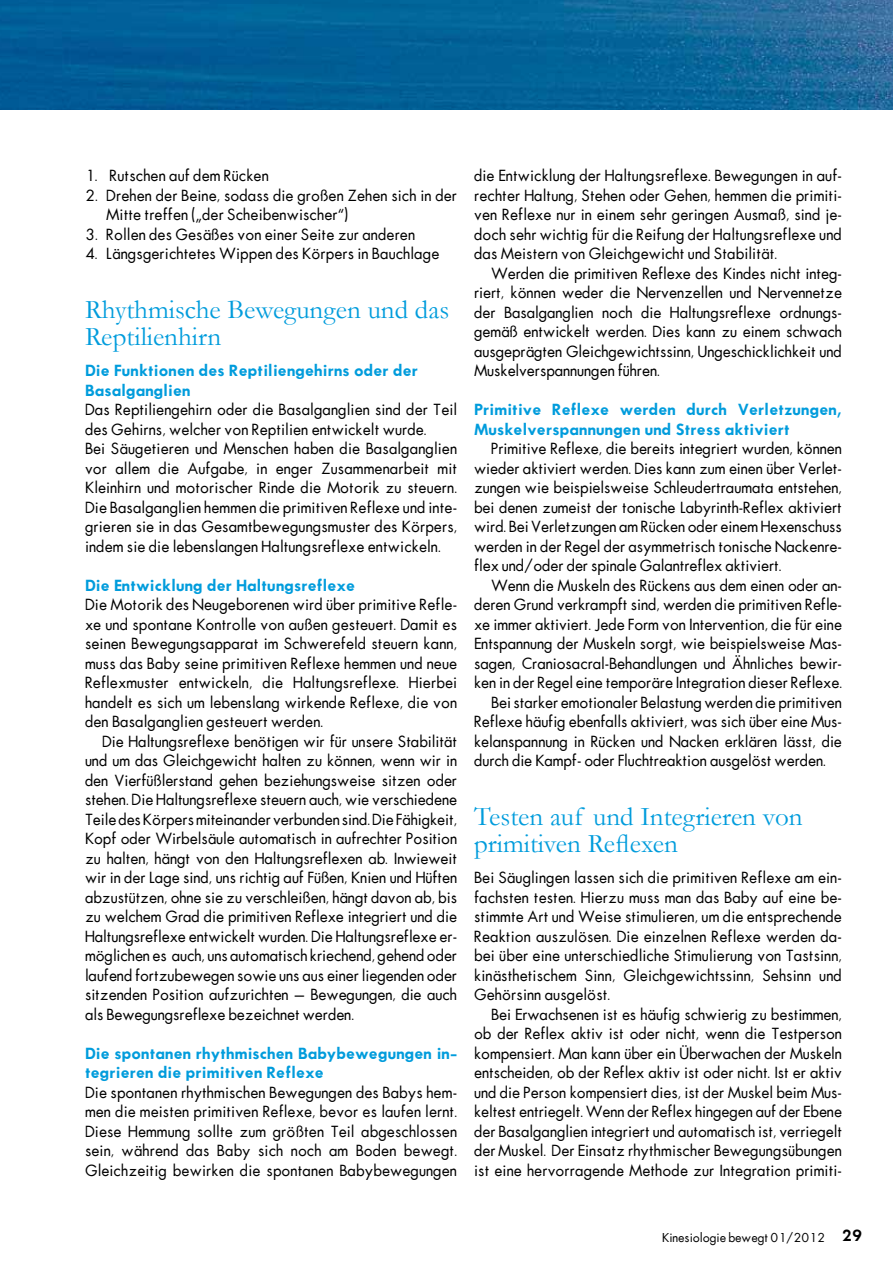
<style>
.page{position:relative;width:893px;height:1263px;background:#fff}
.page>*{position:absolute;margin:0;border:0;box-sizing:border-box;transform-origin:0 0}
.t1{font:27px/27px "Garamond";color:#009cdc}
.t2{font:15px/19.5px "Futura ICG Book";letter-spacing:.01em;color:#000;text-align:justify}
.t3{font:15px/19.5px "Futura ICG Demi";letter-spacing:.01em;color:#009cdc}
.t4{font:12px "Futura ICG Book";color:#000}
.s1{font-family:"Futura ICG Demi";font-size:15px}
</style>
<div class="page">
<img style="left:0;top:0;width:893px;height:110px">
<p class="t2" style="left:85px;top:166px;width:185px">1. Rutschen auf dem Rücken</p>
<p class="t2" style="left:106px;top:185px;width:352px;text-indent:-21px">2. Drehen der Beine, sodass die großen Zehen sich in der<br>Mitte treffen („der Scheibenwischer“)</p>
<p class="t2" style="left:85px;top:224px;width:332px">3. Rollen des Gesäßes von einer Seite zur anderen</p>
<p class="t2" style="left:85px;top:244px;width:356px">4. Längsgerichtetes Wippen des Körpers in Bauchlage</p>
<h1 class="t1" style="left:85px;top:295px;width:366px">Rhythmische Bewegungen und das<br>Reptilienhirn</h1>
<p class="t3" style="left:85px;top:360px;width:335px">Die Funktionen des Reptiliengehirns oder der<br>Basalganglien</p>
<p class="t2" style="left:85px;top:400px;width:374px;text-align:left">Das Reptiliengehirn oder die Basalganglien sind der Teil des Gehirns, welcher von Reptilien entwickelt wurde.<br>Bei Säugetieren und Menschen haben die Basalganglien vor allem die Aufgabe, in enger Zusammenarbeit mit Kleinhirn und motorischer Rinde die Motorik zu steuern.<br>Die Basalganglien hemmen die primitiven Reflexe und inte&shy;grieren sie in das Gesamtbewegungsmuster des Körpers, indem sie die lebenslangen Haltungsreflexe entwickeln.</p>
<p class="t3" style="left:85px;top:575px;width:272px">Die Entwicklung der Haltungsreflexe</p>
<p class="t2" style="left:85px;top:595px;width:374px">Die Motorik des Neugeborenen wird über primitive Refle&shy;xe und spontane Kontrolle von außen gesteuert. Damit es seinen Bewegungsapparat im Schwerefeld steuern kann, muss das Baby seine primitiven Reflexe hemmen und neue Reflexmuster entwickeln, die Haltungsreflexe. Hierbei handelt es sich um lebenslang wirkende Reflexe, die von den Basalganglien gesteuert werden.</p>
<p class="t2" style="left:85px;top:731px;width:374px;text-indent:17px">Die Haltungsreflexe benötigen wir für unsere Stabilität und um das Gleichgewicht halten zu können, wenn wir in den Vierfüßlerstand gehen beziehungsweise sitzen oder stehen. Die Haltungsreflexe steuern auch, wie verschiedene Teile des Körpers miteinander verbunden sind. Die Fähigkeit, Kopf oder Wirbelsäule automatisch in aufrechter Position zu halten, hängt von den Haltungsreflexen ab. Inwieweit wir in der Lage sind, uns richtig auf Füßen, Knien und Hüften abzustützen, ohne sie zu verschleißen, hängt davon ab, bis zu welchem Grad die primitiven Reflexe integriert und die Haltungsreflexe entwickelt wurden. Die Haltungsreflexe er&shy;möglichen es auch, uns automatisch kriechend, gehend oder laufend fortzubewegen sowie uns aus einer liegenden oder sitzenden Position aufzurichten – Bewegungen, die auch als Bewegungsreflexe bezeichnet werden.</p>
<p class="t3" style="left:85px;top:1043px;width:374px">Die spontanen rhythmischen Babybewegungen in&shy;tegrieren die primitiven Reflexe</p>
<p class="t2" style="left:85px;top:1082px;width:374px">Die spontanen rhythmischen Bewegungen des Babys hem&shy;men die meisten primitiven Reflexe, bevor es laufen lernt.<br>Diese Hemmung sollte zum größten Teil abgeschlossen sein, während das Baby sich noch am Boden bewegt.<br>Gleichzeitig bewirken die spontanen Babybewegungen</p>
<p class="t2" style="left:474px;top:166px;width:369px">die Entwicklung der Haltungsreflexe. Bewegungen in auf&shy;rechter Haltung, Stehen oder Gehen, hemmen die primiti&shy;ven Reflexe nur in einem sehr geringen Ausmaß, sind je&shy;doch sehr wichtig für die Reifung der Haltungsreflexe und das Meistern von Gleichgewicht und Stabilität.</p>
<p class="t2" style="left:474px;top:263px;width:369px;text-indent:17px">Werden die primitiven Reflexe des Kindes nicht integ&shy;riert, können weder die Nervenzellen und Nervennetze der Basalganglien noch die Haltungsreflexe ordnungs&shy;gemäß entwickelt werden. Dies kann zu einem schwach ausgeprägten Gleichgewichtssinn, Ungeschicklichkeit und Muskelverspannungen führen.</p>
<p class="t3" style="left:474px;top:399px;width:369px">Primitive Reflexe werden durch Verletzungen,<br>Muskelverspannungen und Stress aktiviert</p>
<p class="t2" style="left:474px;top:439px;width:369px;text-indent:17px">Primitive Reflexe, die bereits integriert wurden, können wieder aktiviert werden. Dies kann zum einen über Verlet&shy;zungen wie beispielsweise Schleudertraumata entstehen, bei denen zumeist der tonische Labyrinth-Reflex aktiviert wird. Bei Verletzungen am Rücken oder einem Hexenschuss werden in der Regel der asymmetrisch tonische Nackenre&shy;flex und/oder der spinale Galantreflex aktiviert.</p>
<p class="t2" style="left:491px;top:575px;width:352px">Wenn die Muskeln des Rückens aus dem einen oder an-</p>
<p class="t2" style="left:474px;top:595px;width:369px">deren Grund verkrampft sind, werden die primitiven Refle-</p>
<p class="t2" style="left:474px;top:614px;width:369px">xe immer aktiviert. Jede Form von Intervention, die für eine</p>
<p class="t2" style="left:474px;top:634px;width:369px">Entspannung der Muskeln sorgt, wie beispielsweise Mas-</p>
<p class="t2" style="left:474px;top:653px;width:369px">sagen, Craniosacral-Behandlungen und Ähnliches bewir-</p>
<p class="t2" style="left:474px;top:673px;width:369px">ken in der Regel eine temporäre Integration dieser Reflexe.</p>
<p class="t2" style="left:491px;top:692px;width:352px">Bei starker emotionaler Belastung werden die primitiven</p>
<p class="t2" style="left:474px;top:712px;width:369px">Reflexe häufig ebenfalls aktiviert, was sich über eine Mus-</p>
<p class="t2" style="left:474px;top:731px;width:369px">kelanspannung in Rücken und Nacken erklären lässt, die</p>
<p class="t2" style="left:474px;top:751px;width:353px">durch die Kampf- oder Fluchtreaktion ausgelöst werden.</p>
<h1 class="t1" style="left:474px;top:802px;width:330px">Testen auf und Integrieren von primitiven Reflexen</h1>
<p class="t2" style="left:474px;top:868px;width:369px">Bei Säuglingen lassen sich die primitiven Reflexe am ein&shy;fachsten testen. Hierzu muss man das Baby auf eine be&shy;stimmte Art und Weise stimulieren, um die entsprechende Reaktion auszulösen. Die einzelnen Reflexe werden da&shy;bei über eine unterschiedliche Stimulierung von Tastsinn, kinästhetischem Sinn, Gleichgewichtssinn, Sehsinn und Gehörsinn ausgelöst.</p>
<p class="t2" style="left:474px;top:1004px;width:369px;text-indent:17px">Bei Erwachsenen ist es häufig schwierig zu bestimmen, ob der Reflex aktiv ist oder nicht, wenn die Testperson kompensiert. Man kann über ein Überwachen der Muskeln entscheiden, ob der Reflex aktiv ist oder nicht. Ist er aktiv und die Person kompensiert dies, ist der Muskel beim Mus&shy;keltest entriegelt. Wenn der Reflex hingegen auf der Ebene der Basalganglien integriert und automatisch ist, verriegelt der Muskel. Der Einsatz rhythmischer Bewegungsübungen ist eine hervorragende Methode zur Integration primiti-</p>
<p class="t4" style="left:662px;top:1230px;width:202px">Kinesiologie bewegt 01/2012 <span class="s1">29</span></p>
</div>
